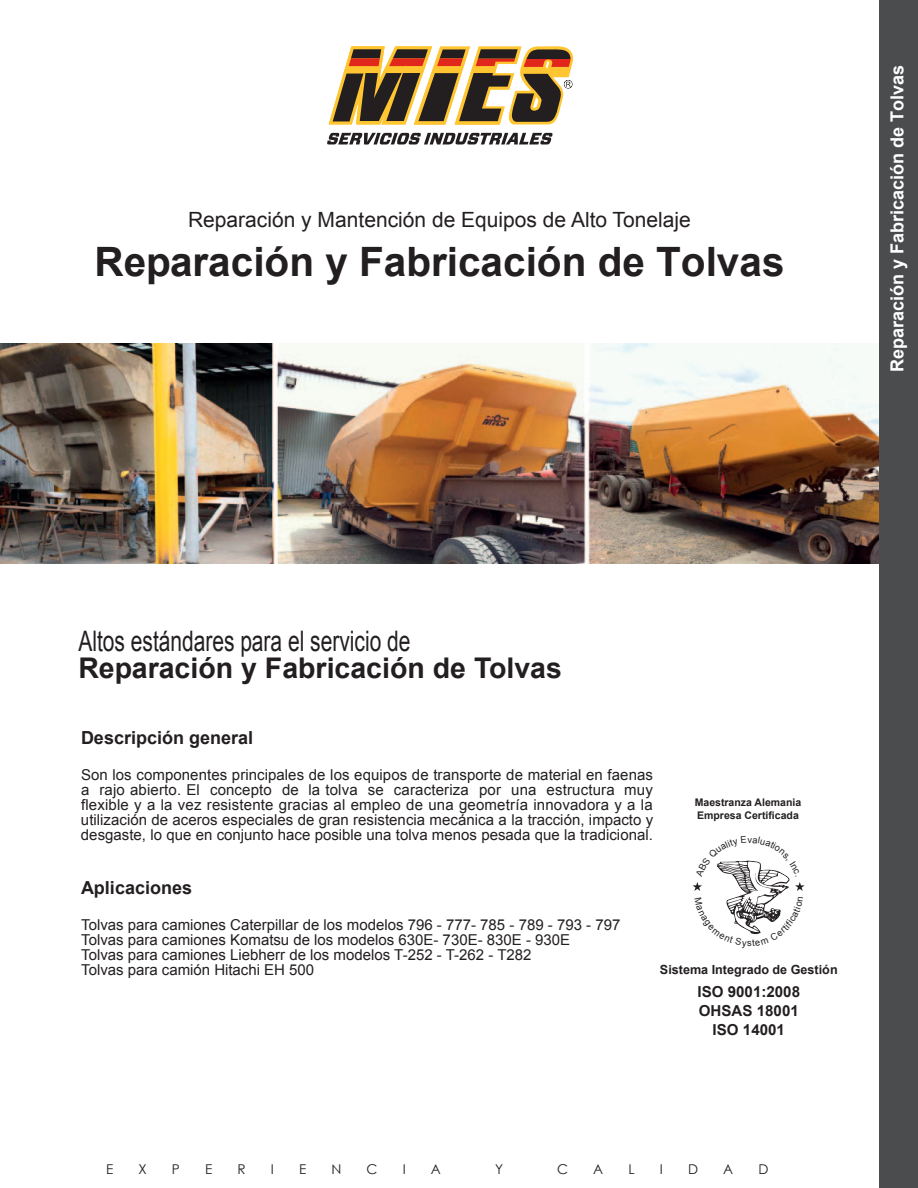
<style>
.page{position:relative;width:918px;height:1188px;background:#fff}
.page>*{position:absolute;margin:0;border:0;box-sizing:border-box;transform-origin:0 0}
.t1{font:700 40.5px "Arial";color:#231f20}
.t2{font:700 28.5px "Arial";color:#231f20}
.t3{font:28.2px "Arial";color:#231f20;scale:.74 1}
.t4{font:21px "Arial";color:#231f20}
.t5{font:700 18px "Arial";color:#231f20}
.t6{font:700 18px "Arial";color:#fff}
.t7{font:700 15.15px/18.8px "Arial";color:#231f20;text-align:center}
.t8{font:15px/15px "Arial";color:#231f20;text-align:justify}
.t9{font:13.5px "Century Gothic";color:#231f20}
.t10{font:700 12.6px "Arial";color:#231f20}
.t11{font:700 10.5px/12.6px "Arial";color:#231f20}
</style>
<div class="page">
<img style="left:0;top:343px;width:879px;height:220px">
<div style="left:879px;top:0;width:39px;height:1188px;background:#4b4c4d"></div>
<svg style="left:327px;top:133px;width:226px;height:12px"></svg>
<svg style="left:329px;top:46px;width:244px;height:79px"></svg>
<svg style="left:693px;top:860px;width:112px;height:74px"></svg>
<h3 class="t4" style="left:188px;top:205px;width:504px">Reparación y Mantención de Equipos de Alto Tonelaje</h3>
<h1 class="t1" style="left:94px;top:235px;width:692px">Reparación y Fabricación de Tolvas</h1>
<p class="t6" style="left:885px;top:372px;width:308px;rotate:-90deg">Reparación y Fabricación de Tolvas</p>
<h3 class="t3" style="left:78px;top:622px;width:450px">Altos estándares para el servicio de</h3>
<h2 class="t2" style="left:78px;top:649px;width:485px">Reparación y Fabricación de Tolvas</h2>
<p class="t5" style="left:81px;top:726px;width:174px">Descripción general</p>
<p class="t8" style="left:81px;top:768px;width:574px">Son los componentes principales de los equipos de transporte de material en faenas a rajo abierto. El concepto de la tolva se caracteriza por una estructura muy flexible y a la vez resistente gracias al empleo de una geometría innovadora y a la utilización de aceros especiales de gran resistencia mecánica a la tracción, impacto y desgaste, lo que en conjunto hace posible una tolva menos pesada que la tradicional.</p>
<p class="t5" style="left:81px;top:876px;width:113px">Aplicaciones</p>
<p class="t8" style="left:81px;top:918px;width:541px;text-align:left">Tolvas para camiones Caterpillar de los modelos 796 - 777- 785 - 789 - 793 - 797<br>Tolvas para camiones Komatsu de los modelos 630E- 730E- 830E - 930E<br>Tolvas para camiones Liebherr de los modelos T-252 - T-262 - T282<br>Tolvas para camión Hitachi EH 500</p>
<p class="t11" style="left:695px;top:797px;width:108px">Maestranza Alemania<br>Empresa Certificada</p>
<p class="t10" style="left:660px;top:961px;width:179px">Sistema Integrado de Gestión</p>
<p class="t7" style="left:699px;top:1002px;width:102px">OHSAS 18001<br>ISO 14001</p>
<p class="t7" style="left:698px;top:983px;width:104px">ISO 9001:2008</p>
<p class="t9" style="left:106px;top:1160px;width:9px">E</p>
<p class="t9" style="left:138px;top:1160px;width:10px">X</p>
<p class="t9" style="left:172px;top:1160px;width:9px">P</p>
<p class="t9" style="left:205px;top:1160px;width:9px">E</p>
<p class="t9" style="left:237px;top:1160px;width:10px">R</p>
<p class="t9" style="left:271px;top:1160px;width:5px">I</p>
<p class="t9" style="left:299px;top:1160px;width:9px">E</p>
<p class="t9" style="left:331px;top:1160px;width:11px">N</p>
<p class="t9" style="left:367px;top:1160px;width:12px">C</p>
<p class="t9" style="left:403px;top:1160px;width:5px">I</p>
<p class="t9" style="left:431px;top:1160px;width:11px">A</p>
<p class="t9" style="left:495px;top:1160px;width:9px">Y</p>
<p class="t9" style="left:557px;top:1160px;width:12px">C</p>
<p class="t9" style="left:593px;top:1160px;width:11px">A</p>
<p class="t9" style="left:628px;top:1160px;width:8px">L</p>
<p class="t9" style="left:660px;top:1160px;width:5px">I</p>
<p class="t9" style="left:688px;top:1160px;width:12px">D</p>
<p class="t9" style="left:723px;top:1160px;width:11px">A</p>
<p class="t9" style="left:758px;top:1160px;width:12px">D</p>
</div>
